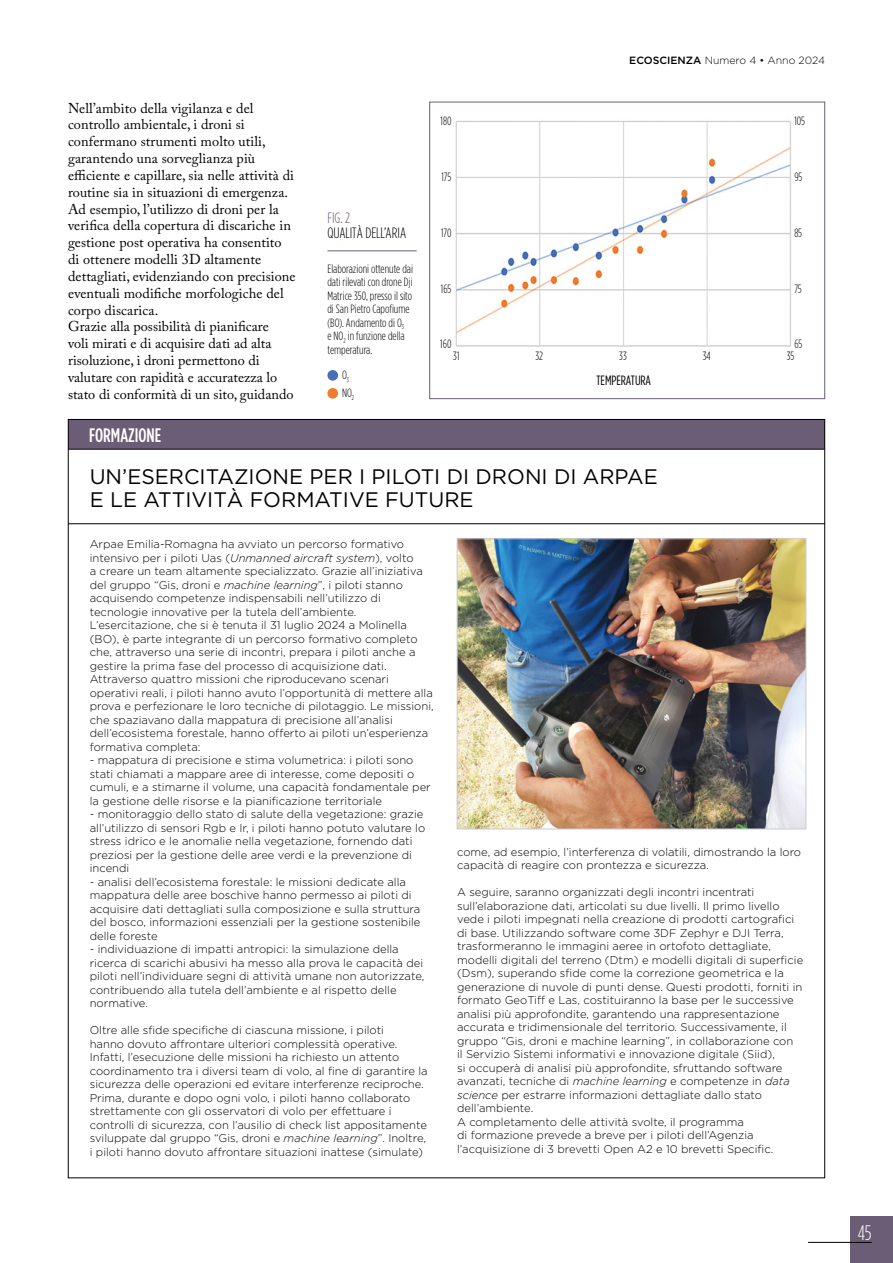
<style>
.page{position:relative;width:893px;height:1263px;background:#fff}
.page>*{position:absolute;margin:0;border:0;box-sizing:border-box;transform-origin:0 0}
.Scheda_-_Titolo{font:21px/22.5px "Gotham HTF";color:#000}
.t1{font:300 condensed 21px "Gotham HTF";color:#fff}
.Scheda_-_Scritta{font:500 condensed 19.5px "Gotham HTF";color:#fff}
.Grafico_Dida_-_Titolo_sx{font:300 condensed 15px "Gotham HTF";color:#000}
.Grafico_Dida_-_Numero{font:300 condensed 15px "Gotham HTF";color:#6b5d76}
.testo_principale{font:14.25px/16.8px "Adobe Caslon Pro";letter-spacing:.005em;color:#000}
.Grafico_Dida_-_Testo{font:condensed 13.5px "Gotham HTF";color:#000}
.Grafico_Dida_-_Testo-2{font:300 condensed 12px/13.5px "Gotham HTF";color:#000}
.Scheda_-_Testo{font:300 11.25px/13.5px "Gotham HTF";color:#000}
.t2{font:300 10.5px "Gotham HTF";color:#000}
.s1{font-weight:500}
.s2{font-style:italic}
</style>
<div class="page">
<div style="left:850px;top:1216px;width:43px;height:47px;background:#6b5d76"></div>
<hr style="left:808px;top:1242px;width:64px;height:1px;background:#000">
<div style="left:68px;top:419px;width:756px;height:30px;background:#6b5d76"></div>
<hr style="left:68px;top:449px;width:757px;height:1px;background:#000">
<hr style="left:68px;top:523px;width:757px;height:1px;background:#000">
<img style="left:455px;top:120px;width:336px;height:227px">
<div style="left:429px;top:102px;width:396px;height:297px;border:1px solid #6b5d76"></div>
<hr style="left:327px;top:251px;width:90px;height:1px;background:#6b5d76">
<div style="left:327px;top:370px;width:11px;height:11px;background:#4670b6;border-radius:50%"></div>
<div style="left:327px;top:388px;width:11px;height:11px;background:#ee7b2f;border-radius:50%"></div>
<img style="left:459px;top:540px;width:345px;height:287px">
<div style="left:457px;top:538px;width:349px;height:291px;border:1px solid #cdc8d5"></div>
<p class="testo_principale" style="left:68px;top:99px;width:229px">Nell’ambito della vigilanza e del controllo ambientale, i droni si confermano strumenti molto utili, garantendo una sorveglianza più efficiente e capillare, sia nelle attività di routine sia in situazioni di emergenza.<br>Ad esempio, l’utilizzo di droni per la verifica della copertura di discariche in gestione post operativa ha consentito di ottenere modelli 3D altamente dettagliati, evidenziando con precisione eventuali modifiche morfologiche del corpo discarica.</p>
<p class="testo_principale" style="left:68px;top:318px;width:227px">Grazie alla possibilità di pianificare<br>voli mirati e di acquisire dati ad alta risoluzione, i droni permettono di valutare con rapidità e accuratezza lo stato di conformità di un sito, guidando</p>
<p class="Grafico_Dida_-_Numero" style="left:327px;top:210px;width:24px">FIG. 2</p>
<p class="Grafico_Dida_-_Titolo_sx" style="left:327px;top:225px;width:80px">QUALITÀ DELL’ARIA</p>
<p class="Grafico_Dida_-_Testo-2" style="left:327px;top:262px;width:87px">Elaborazioni ottenute dai dati rilevati con drone Dji<br>Matrice 350, presso il sito di San Pietro Capofiume (BO). Andamento di O<sub>3<br></sub>e NO<sub>2</sub> in funzione della temperatura.</p>
<p class="Grafico_Dida_-_Testo-2" style="left:342px;top:368px;width:9px">O<sub>3</sub></p>
<p class="Grafico_Dida_-_Testo-2" style="left:342px;top:386px;width:14px">NO<sub>2</sub></p>
<p class="t2" style="left:629px;top:55px;width:197px"><span class="s1">ECOSCIENZA</span> Numero 4 • Anno 2024</p>
<p class="Grafico_Dida_-_Testo-2" style="left:441px;top:114px;width:12px">180</p>
<p class="Grafico_Dida_-_Testo-2" style="left:794px;top:114px;width:12px">105</p>
<p class="Grafico_Dida_-_Testo-2" style="left:441px;top:170px;width:12px">175</p>
<p class="Grafico_Dida_-_Testo-2" style="left:794px;top:170px;width:10px">95</p>
<p class="Grafico_Dida_-_Testo-2" style="left:441px;top:226px;width:12px">170</p>
<p class="Grafico_Dida_-_Testo-2" style="left:794px;top:226px;width:9px">85</p>
<p class="Grafico_Dida_-_Testo-2" style="left:441px;top:282px;width:12px">165</p>
<p class="Grafico_Dida_-_Testo-2" style="left:794px;top:282px;width:9px">75</p>
<p class="Grafico_Dida_-_Testo-2" style="left:440px;top:337px;width:13px">160</p>
<p class="Grafico_Dida_-_Testo-2" style="left:794px;top:337px;width:10px">65</p>
<p class="Grafico_Dida_-_Testo-2" style="left:453px;top:349px;width:8px">31</p>
<p class="Grafico_Dida_-_Testo-2" style="left:536px;top:349px;width:9px">32</p>
<p class="Grafico_Dida_-_Testo-2" style="left:619px;top:349px;width:9px">33</p>
<p class="Grafico_Dida_-_Testo-2" style="left:703px;top:349px;width:9px">34</p>
<p class="Grafico_Dida_-_Testo-2" style="left:787px;top:349px;width:9px">35</p>
<p class="Grafico_Dida_-_Testo" style="left:596px;top:373px;width:56px">TEMPERATURA</p>
<p class="Scheda_-_Scritta" style="left:89px;top:425px;width:74px">FORMAZIONE</p>
<p class="Scheda_-_Titolo" style="left:90px;top:465px;width:570px">UN’ESERCITAZIONE PER I PILOTI DI DRONI DI ARPAE<br>E LE ATTIVITÀ FORMATIVE FUTURE</p>
<p class="Scheda_-_Testo" style="left:90px;top:537px;width:335px">Arpae Emilia-Romagna ha avviato un percorso formativo intensivo per i piloti Uas (<span class="s2">Unmanned aircraft system</span>), volto a creare un team altamente specializzato. Grazie all’iniziativa del gruppo “Gis, droni e <span class="s2">machine learning</span>”, i piloti stanno acquisendo competenze indispensabili nell’utilizzo di tecnologie innovative per la tutela dell’ambiente.</p>
<p class="Scheda_-_Testo" style="left:90px;top:618px;width:329px">L’esercitazione, che si è tenuta il 31 luglio 2024 a Molinella (BO), è parte integrante di un percorso formativo completo che, attraverso una serie di incontri, prepara i piloti anche a gestire la prima fase del processo di acquisizione dati.</p>
<p class="Scheda_-_Testo" style="left:90px;top:672px;width:346px">Attraverso quattro missioni che riproducevano scenari operativi reali, i piloti hanno avuto l’opportunità di mettere alla prova e perfezionare le loro tecniche di pilotaggio. Le missioni, che spaziavano dalla mappatura di precisione all’analisi dell’ecosistema forestale, hanno offerto ai piloti un’esperienza formativa completa:</p>
<p class="Scheda_-_Testo" style="left:90px;top:753px;width:342px">- mappatura di precisione e stima volumetrica: i piloti sono stati chiamati a mappare aree di interesse, come depositi o cumuli, e a stimarne il volume, una capacità fondamentale per la gestione delle risorse e la pianificazione territoriale</p>
<p class="Scheda_-_Testo" style="left:90px;top:807px;width:337px">- monitoraggio dello stato di salute della vegetazione: grazie all’utilizzo di sensori Rgb e Ir, i piloti hanno potuto valutare lo stress idrico e le anomalie nella vegetazione, fornendo dati preziosi per la gestione delle aree verdi e la prevenzione di incendi</p>
<p class="Scheda_-_Testo" style="left:90px;top:875px;width:332px">- analisi dell’ecosistema forestale: le missioni dedicate alla mappatura delle aree boschive hanno permesso ai piloti di acquisire dati dettagliati sulla composizione e sulla struttura del bosco, informazioni essenziali per la gestione sostenibile delle foreste</p>
<p class="Scheda_-_Testo" style="left:90px;top:942px;width:336px">- individuazione di impatti antropici: la simulazione della ricerca di scarichi abusivi ha messo alla prova le capacità dei piloti nell’individuare segni di attività umane non autorizzate, contribuendo alla tutela dell’ambiente e al rispetto delle normative.</p>
<p class="Scheda_-_Testo" style="left:90px;top:1023px;width:339px">Oltre alle sfide specifiche di ciascuna missione, i piloti<br>hanno dovuto affrontare ulteriori complessità operative.<br>Infatti, l’esecuzione delle missioni ha richiesto un attento coordinamento tra i diversi team di volo, al fine di garantire la sicurezza delle operazioni ed evitare interferenze reciproche.<br>Prima, durante e dopo ogni volo, i piloti hanno collaborato strettamente con gli osservatori di volo per effettuare i controlli di sicurezza, con l’ausilio di check list appositamente sviluppate dal gruppo “Gis, droni e <span class="s2">machine learning</span>”. Inoltre, i piloti hanno dovuto affrontare situazioni inattese (simulate)</p>
<p class="Scheda_-_Testo" style="left:457px;top:845px;width:346px">come, ad esempio, l’interferenza di volatili, dimostrando la loro capacità di reagire con prontezza e sicurezza.</p>
<p class="Scheda_-_Testo" style="left:457px;top:885px;width:348px">A seguire, saranno organizzati degli incontri incentrati sull’elaborazione dati, articolati su due livelli. Il primo livello vede i piloti impegnati nella creazione di prodotti cartografici di base. Utilizzando software come 3DF Zephyr e DJI Terra, trasformeranno le immagini aeree in ortofoto dettagliate, modelli digitali del terreno (Dtm) e modelli digitali di superficie (Dsm), superando sfide come la correzione geometrica e la generazione di nuvole di punti dense. Questi prodotti, forniti in formato GeoTiff e Las, costituiranno la base per le successive analisi più approfondite, garantendo una rappresentazione accurata e tridimensionale del territorio. Successivamente, il gruppo “Gis, droni e machine learning”, in collaborazione con<br>il Servizio Sistemi informativi e innovazione digitale (Siid),<br>si occuperà di analisi più approfondite, sfruttando software avanzati, tecniche di <span class="s2">machine learning</span> e competenze in <span class="s2">data science</span> per estrarre informazioni dettagliate dallo stato dell’ambiente.</p>
<p class="Scheda_-_Testo" style="left:457px;top:1115px;width:318px">A completamento delle attività svolte, il programma<br>di formazione prevede a breve per i piloti dell’Agenzia l’acquisizione di 3 brevetti Open A2 e 10 brevetti Specific.</p>
<h1 class="t1" style="left:858px;top:1221px;width:15px">45</h1>
</div>
